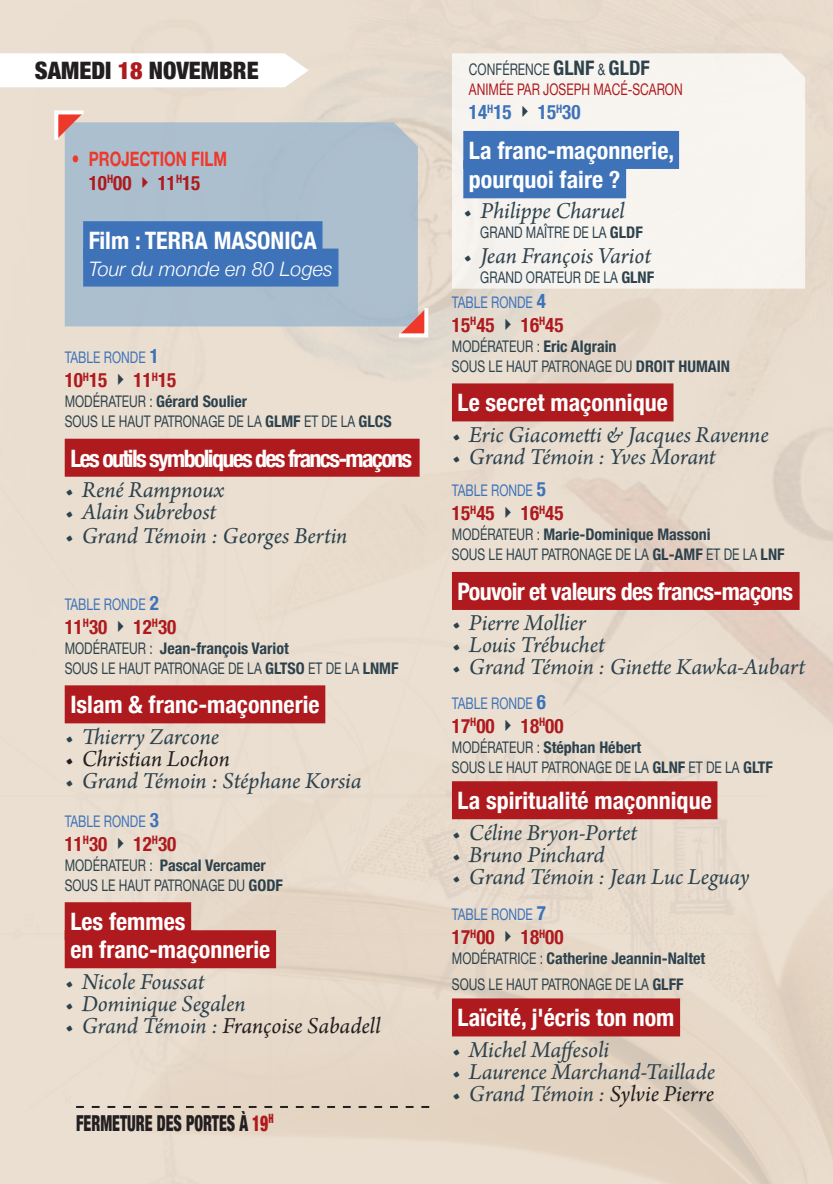
<style>
.page{position:relative;width:833px;height:1184px;background:#fff}
.page>*{position:absolute;margin:0;border:0;box-sizing:border-box;transform-origin:0 0}
.t1{font:italic 24px "Arno Pro";letter-spacing:-.005em;color:#2d424d}
.t2{font:700 condensed 24px/29.4px "Helvetica Neue";color:#fff}
.t3{font:italic 24px "Arno Pro";letter-spacing:-.005em;color:#231f20}
.t4{font:700 condensed 24px "Helvetica Neue";letter-spacing:-.07em;color:#fff}
.t5{font:700 condensed 24px "Helvetica Neue";letter-spacing:-.03em;color:#fff}
.t6{font:900 condensed 24px "Helvetica Neue";color:#231f20}
.t7{font:900 condensed 22px "Helvetica Neue";color:#231f20;scale:.71 1}
.t8{font:700 condensed 20px "Helvetica Neue";color:#ae1a1e;scale:.95 1}
.t9{font:700 20px/24px "Helvetica Neue";color:#ee382a;text-align:center;scale:.75 1}
.t10{font:italic 300 20px "Helvetica Neue";color:#fff}
.t11{font:700 condensed 20px "Helvetica Neue";color:#3e73b9;scale:.95 1}
.t12{font:16px/20px "Helvetica Neue";color:#2d424d;scale:.75 1}
.t13{font:16px "Helvetica Neue";color:#3e73b9;scale:.75 1}
.t14{font:16px/20px "Helvetica Neue";color:#ae1a1e;scale:.75 1}
.s1{color:#ae1a1e}
.s2{font-stretch:condensed;color:#ae1a1e}
.s3{font-weight:700;font-stretch:condensed;font-size:20px}
.s4{color:#2d424d}
.s5{font-weight:700;font-stretch:condensed}
.s6{font-weight:700;font-stretch:condensed;font-size:20px;color:#2d424d}
.s7{color:#3e73b9}
.s8{font-weight:700;font-stretch:condensed;font-size:20px;color:#3e73b9}
.s9{color:#231f20}
</style>
<div class="page">
<img style="left:0;top:0;width:832px;height:1184px">
<div style="left:452px;top:53px;width:353px;height:236px;background:#f8f4ef"></div>
<svg style="left:0;top:53px;width:308px;height:34px"></svg>
<svg style="left:76px;top:1106px;width:353px;height:2px"></svg>
<div style="left:65px;top:439px;width:354px;height:38px;background:#ae1a1e"></div>
<div style="left:463px;top:131px;width:216px;height:38px;background:#3e73b9"></div>
<div style="left:463px;top:160px;width:163px;height:38px;background:#3e73b9"></div>
<div style="left:452px;top:383px;width:221px;height:38px;background:#ae1a1e"></div>
<div style="left:65px;top:685px;width:260px;height:38px;background:#ae1a1e"></div>
<div style="left:452px;top:998px;width:228px;height:38px;background:#ae1a1e"></div>
<div style="left:452px;top:572px;width:347px;height:38px;background:#ae1a1e"></div>
<div style="left:452px;top:781px;width:265px;height:38px;background:#ae1a1e"></div>
<div style="left:65px;top:902px;width:126px;height:38px;background:#ae1a1e"></div>
<div style="left:65px;top:930px;width:211px;height:38px;background:#ae1a1e"></div>
<div style="left:65px;top:122px;width:353px;height:204px;background:#acbfce"></div>
<div style="left:83px;top:221px;width:239px;height:38px;background:#3e73b9"></div>
<div style="left:83px;top:249px;width:255px;height:38px;background:#3e73b9"></div>
<svg style="left:52px;top:108px;width:36px;height:36px"></svg>
<svg style="left:395px;top:304px;width:35px;height:35px"></svg>
<h1 class="t6" style="left:35px;top:50px;width:225px">SAMEDI <span class="s1">18</span> NOVEMBRE</h1>
<p class="t9" style="left:72px;top:146px;width:208px">• PROJECTION FILM<br><span class="s2">10</span><sup>H</sup><span class="s2">00</span> <span class="s1">✔</span> <span class="s2">11</span><sup>H</sup><span class="s2">15</span></p>
<h1 class="t2" style="left:89px;top:224px;width:229px">Film : TERRA MASONICA</h1>
<p class="t10" style="left:89px;top:253px;width:245px">Tour du monde en 80 Loges</p>
<p class="t13" style="left:65px;top:346px;width:127px">TABLE RONDE <span class="s3">1</span></p>
<p class="t8" style="left:65px;top:363px;width:119px">10<sup>H</sup>15 <span class="s4">✔</span> 11<sup>H</sup>15</p>
<p class="t12" style="left:65px;top:392px;width:437px">MODÉRATEUR : <span class="s5">Gérard Soulier<br></span>SOUS LE HAUT PATRONAGE DE LA <span class="s5">GLMF</span> ET DE LA <span class="s5">GLCS</span></p>
<h1 class="t4" style="left:70px;top:438px;width:343px">Les outils symboliques des francs-maçons</h1>
<h1 class="t1" style="left:65px;top:476px;width:161px">• René Rampnoux</h1>
<h1 class="t1" style="left:65px;top:498px;width:153px">• Alain Subrebost</h1>
<h1 class="t1" style="left:65px;top:522px;width:284px">• Grand Témoin : Georges Bertin</h1>
<p class="t13" style="left:65px;top:592px;width:127px">TABLE RONDE <span class="s3">2</span></p>
<p class="t8" style="left:65px;top:610px;width:119px">11<sup>H</sup>30 <span class="s4">✔</span> 12<sup>H</sup>30</p>
<p class="t12" style="left:65px;top:639px;width:446px">MODÉRATEUR : <span class="s5">Jean-françois Variot<br></span>SOUS LE HAUT PATRONAGE DE LA <span class="s5">GLTSO</span> ET DE LA <span class="s5">LNMF</span></p>
<h1 class="t2" style="left:70px;top:688px;width:251px">Islam &amp; franc-maçonnerie</h1>
<h1 class="t1" style="left:65px;top:723px;width:156px">• Thierry Zarcone</h1>
<h1 class="t3" style="left:65px;top:745px;width:167px">• Christian Lochon</h1>
<h1 class="t1" style="left:65px;top:767px;width:298px">• Grand Témoin : Stéphane Korsia</h1>
<p class="t13" style="left:65px;top:809px;width:127px">TABLE RONDE <span class="s3">3</span></p>
<p class="t8" style="left:65px;top:827px;width:119px">11<sup>H</sup>30 <span class="s4">✔</span> 12<sup>H</sup>30</p>
<p class="t12" style="left:65px;top:856px;width:292px">MODÉRATEUR : <span class="s5">Pascal Vercamer<br></span>SOUS LE HAUT PATRONAGE DU <span class="s5">GODF</span></p>
<h1 class="t2" style="left:70px;top:906px;width:201px;line-height:28px">Les femmes<br>en franc-maçonnerie</h1>
<h1 class="t1" style="left:65px;top:967px;width:141px">• Nicole Foussat</h1>
<h1 class="t1" style="left:65px;top:989px;width:182px">• Dominique Segalen</h1>
<h1 class="t3" style="left:65px;top:1011px;width:317px"><span class="s4">• Grand Témoin :</span> Françoise Sabadell</h1>
<h2 class="t7" style="left:76px;top:1105px;width:279px">FERMETURE DES PORTES À <span class="s1">19</span><sup>H</sup></h2>
<p class="t14" style="left:469px;top:61px;width:286px"><span class="s4">CONFÉRENCE</span> <span class="s6">GLNF</span> <span class="s4">&amp;</span> <span class="s6">GLDF<br></span>ANIMÉE PAR JOSEPH MACÉ-SCARON</p>
<p class="t11" style="left:469px;top:96px;width:119px">14<sup>H</sup>15 <span class="s4">✔</span> 15<sup>H</sup>30</p>
<h1 class="t2" style="left:469px;top:134px;width:207px">La franc-maçonnerie, pourquoi faire ?</h1>
<h1 class="t1" style="left:463px;top:197px;width:163px">• Philippe Charuel</h1>
<p class="t12" style="left:480px;top:223px;width:218px">GRAND MAÎTRE DE LA <span class="s5">GLDF</span></p>
<h1 class="t1" style="left:463px;top:242px;width:189px">• Jean François Variot</h1>
<p class="t12" style="left:452px;top:266px;width:271px;line-height:24.4px;text-indent:28px">GRAND ORATEUR DE LA <span class="s5">GLNF<br></span><span class="s7">TABLE RONDE</span> <span class="s8">4</span></p>
<p class="t8" style="left:452px;top:308px;width:119px">15<sup>H</sup>45 <span class="s4">✔</span> 16<sup>H</sup>45</p>
<p class="t12" style="left:452px;top:337px;width:372px">MODÉRATEUR : <span class="s5">Eric Algrain<br></span>SOUS LE HAUT PATRONAGE DU <span class="s5">DROIT HUMAIN</span></p>
<h1 class="t2" style="left:457px;top:386px;width:212px">Le secret maçonnique</h1>
<h1 class="t1" style="left:452px;top:421px;width:318px">• Eric Giacometti &amp; Jacques Ravenne</h1>
<h1 class="t1" style="left:452px;top:443px;width:265px">• Grand Témoin : Yves Morant</h1>
<p class="t13" style="left:452px;top:479px;width:127px">TABLE RONDE <span class="s3">5</span></p>
<p class="t8" style="left:452px;top:497px;width:119px">15<sup>H</sup>45 <span class="s4">✔</span> 16<sup>H</sup>45</p>
<p class="t12" style="left:452px;top:526px;width:445px">MODÉRATEUR : <span class="s5">Marie-Dominique Massoni<br></span>SOUS LE HAUT PATRONAGE DE LA <span class="s5">GL-AMF</span> ET DE LA <span class="s5">LNF</span></p>
<h1 class="t5" style="left:457px;top:571px;width:337px">Pouvoir et valeurs des francs-maçons</h1>
<h1 class="t1" style="left:452px;top:609px;width:136px">• Pierre Mollier</h1>
<h1 class="t1" style="left:452px;top:631px;width:154px">• Louis Trébuchet</h1>
<h1 class="t1" style="left:452px;top:653px;width:354px">• Grand Témoin : Ginette Kawka-Aubart</h1>
<p class="t13" style="left:452px;top:692px;width:127px">TABLE RONDE <span class="s3">6</span></p>
<p class="t8" style="left:452px;top:709px;width:119px">17<sup>H</sup>00 <span class="s4">✔</span> 18<sup>H</sup>00</p>
<p class="t12" style="left:452px;top:738px;width:429px">MODÉRATEUR : <span class="s5">Stéphan Hébert<br></span>SOUS LE HAUT PATRONAGE DE LA <span class="s5">GLNF</span> ET DE LA <span class="s5">GLTF</span></p>
<h1 class="t2" style="left:457px;top:784px;width:255px">La spiritualité maçonnique</h1>
<h1 class="t1" style="left:452px;top:818px;width:187px">• Céline Bryon-Portet</h1>
<h1 class="t1" style="left:452px;top:840px;width:154px">• Bruno Pinchard</h1>
<h1 class="t1" style="left:452px;top:862px;width:299px">• Grand Témoin : Jean Luc Leguay</h1>
<p class="t13" style="left:452px;top:903px;width:127px">TABLE RONDE <span class="s3">7</span></p>
<p class="t8" style="left:452px;top:920px;width:119px">17<sup>H</sup>00 <span class="s4">✔</span> 18<sup>H</sup>00</p>
<p class="t12" style="left:452px;top:946px;width:339px;line-height:26px">MODÉRATRICE : <span class="s5">Catherine Jeannin-Naltet<br></span>SOUS LE HAUT PATRONAGE DE LA <span class="s5">GLFF</span></p>
<h1 class="t2" style="left:457px;top:1001px;width:218px">Laïcité, j'écris ton nom</h1>
<h1 class="t1" style="left:452px;top:1036px;width:159px">• Michel Maffesoli</h1>
<h1 class="t1" style="left:452px;top:1058px;width:265px">• Laurence Marchand-Taillade</h1>
<h1 class="t1" style="left:452px;top:1080px;width:263px">• Grand Témoin : <span class="s9">Sylvie Pierre</span></h1>
</div>
